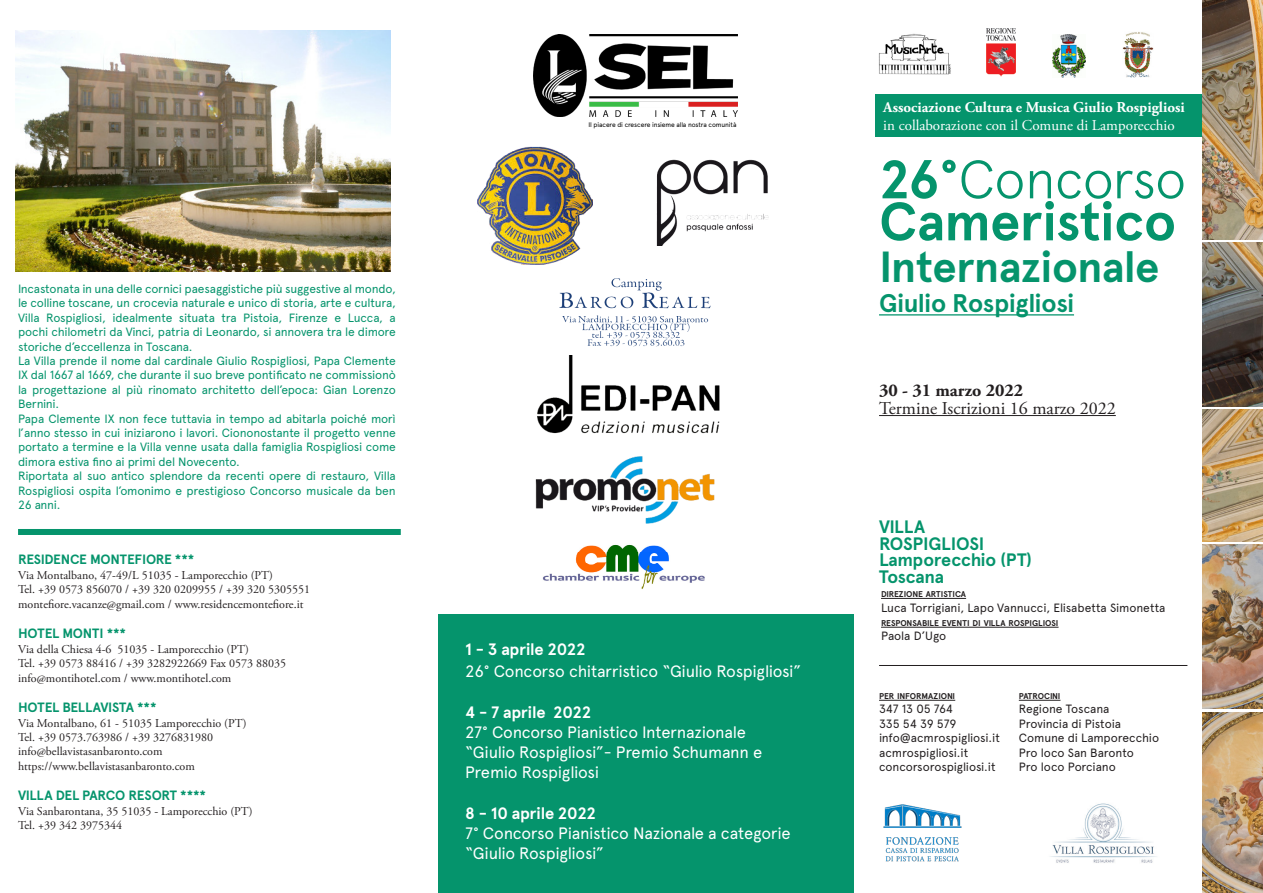
<style>
.page{position:relative;width:1263px;height:893px;background:#fff}
.page>*{position:absolute;margin:0;border:0;box-sizing:border-box;transform-origin:0 0}
.t1{font:300 54px "Apercu";letter-spacing:-.02em;color:#05946c}
.t2{font:700 54px "Apercu";letter-spacing:-.01em;color:#05946c}
.t3{font:700 43.5px "Apercu";letter-spacing:-.01em;color:#05946c}
.t4{font:700 25.5px "Apercu";letter-spacing:-.015em;color:#05946c}
.t5{font:700 18px "Apercu";letter-spacing:-.015em;color:#05946c}
.t6{font:18px "Adobe Garamond Pro";color:#231f20}
.t7{font:700 18px "Adobe Garamond Pro";color:#231f20}
.t8{font:16.5px "Apercu";letter-spacing:-.02em;color:#fff}
.t9{font:700 16.5px "Apercu";letter-spacing:-.015em;color:#fff}
.t10{font:700 15px "Adobe Garamond Pro";color:#fff}
.t11{font:15px "Adobe Garamond Pro";color:#fff}
.t12{font:700 13.5px "Apercu";letter-spacing:-.025em;color:#05946c}
.t13{font:12px/14.4px "Apercu";letter-spacing:-.02em;color:#05946c;text-align:justify}
.t14{font:12px "Adobe Garamond Pro";color:#231f20}
.t15{font:12px "Apercu";letter-spacing:-.01em;color:#231f20}
.t16{font:700 8.4px "Apercu";letter-spacing:-.01em;color:#231f20}
.t17{font:700 8.4px "Apercu";letter-spacing:-.035em;color:#231f20}
.t18{font:6.6px "Apercu";letter-spacing:-.02em;color:#000}
.s1{font-weight:700}
</style>
<div class="page">
<img style="left:1050px;top:803px;width:107px;height:60px">
<img style="left:1202px;top:242px;width:61px;height:164px">
<img style="left:1202px;top:544px;width:61px;height:164px">
<img style="left:1202px;top:712px;width:61px;height:181px">
<hr style="left:879px;top:314px;width:195px;height:1px;background:#05946c">
<hr style="left:879px;top:415px;width:237px;height:1px;background:#231f20">
<hr style="left:881px;top:598px;width:85px;height:1px;background:#231f20">
<hr style="left:881px;top:627px;width:177px;height:1px;background:#231f20">
<hr style="left:879px;top:700px;width:76px;height:1px;background:#231f20">
<hr style="left:1019px;top:700px;width:41px;height:1px;background:#231f20">
<hr style="left:879px;top:665px;width:308px;height:1px;background:#231f20">
<img style="left:878px;top:33px;width:73px;height:42px">
<img style="left:986px;top:28px;width:29px;height:49px">
<img style="left:1052px;top:35px;width:33px;height:43px">
<img style="left:1122px;top:32px;width:31px;height:45px">
<div style="left:875px;top:94px;width:327px;height:43px;background:#05946c"></div>
<img style="left:1202px;top:0;width:61px;height:240px">
<img style="left:883px;top:804px;width:79px;height:58px">
<img style="left:1202px;top:409px;width:61px;height:132px">
<img style="left:16px;top:30px;width:374px;height:241px">
<div style="left:438px;top:615px;width:416px;height:278px;background:#05946c"></div>
<div style="left:18px;top:529px;width:383px;height:6px;background:#05946c"></div>
<img style="left:535px;top:355px;width:185px;height:169px">
<svg style="left:535px;top:521px;width:69px;height:3px"></svg>
<img style="left:478px;top:147px;width:115px;height:117px">
<img style="left:559px;top:278px;width:152px;height:69px">
<img style="left:542px;top:544px;width:163px;height:45px">
<img style="left:534px;top:35px;width:204px;height:81px">
<img style="left:656px;top:159px;width:113px;height:87px">
<div style="left:677px;top:243px;width:31px;height:6px;background:#fff"></div>
<p class="t13" style="left:18px;top:282px;width:379px">Incastonata in una delle cornici paesaggistiche più suggestive al mondo, le colline toscane, un crocevia naturale e unico di storia, arte e cultura, Villa Rospigliosi, idealmente situata tra Pistoia, Firenze e Lucca, a pochi chilometri da Vinci, patria di Leonardo, si annovera tra le dimore storiche d’eccellenza in Toscana.</p>
<p class="t13" style="left:18px;top:354px;width:379px">La Villa prende il nome dal cardinale Giulio Rospigliosi, Papa Clemente IX dal 1667 al 1669, che durante il suo breve pontificato ne commissionò la progettazione al più rinomato architetto dell’epoca: Gian Lorenzo Bernini.</p>
<p class="t13" style="left:18px;top:411px;width:379px">Papa Clemente IX non fece tuttavia in tempo ad abitarla poiché morì l’anno stesso in cui iniziarono i lavori. Ciononostante il progetto venne portato a termine e la Villa venne usata dalla famiglia Rospigliosi come dimora estiva fino ai primi del Novecento.</p>
<p class="t13" style="left:18px;top:469px;width:379px">Riportata al suo antico splendore da recenti opere di restauro, Villa Rospigliosi ospita l’omonimo e prestigioso Concorso musicale da ben 26 anni.</p>
<p class="t12" style="left:18px;top:552px;width:178px">RESIDENCE MONTEFIORE ***</p>
<p class="t14" style="left:18px;top:568px;width:256px">Via Montalbano, 47-49/L 51035 - Lamporecchio (PT)</p>
<p class="t14" style="left:18px;top:582px;width:294px">Tel. +39 0573 856070 / +39 320 0209955 / +39 320 5305551</p>
<p class="t14" style="left:18px;top:597px;width:287px">montefiore.vacanze@gmail.com / www.residencemontefiore.it</p>
<p class="t12" style="left:18px;top:625px;width:110px">HOTEL MONTI ***</p>
<p class="t14" style="left:18px;top:642px;width:232px">Via della Chiesa 4-6 51035 - Lamporecchio (PT)</p>
<p class="t14" style="left:18px;top:656px;width:270px">Tel. +39 0573 88416 / +39 3282922669 Fax 0573 88035</p>
<p class="t14" style="left:18px;top:670px;width:215px">info@montihotel.com / www.montihotel.com</p>
<p class="t12" style="left:18px;top:699px;width:140px">HOTEL BELLAVISTA ***</p>
<p class="t14" style="left:18px;top:715px;width:230px">Via Montalbano, 61 - 51035 Lamporecchio (PT)</p>
<p class="t14" style="left:18px;top:730px;width:197px">Tel. +39 0573.763986 / +39 3276831980</p>
<p class="t14" style="left:18px;top:744px;width:146px">info@bellavistasanbaronto.com</p>
<p class="t14" style="left:18px;top:759px;width:178px">https://www.bellavistasanbaronto.com</p>
<p class="t12" style="left:18px;top:787px;width:190px">VILLA DEL PARCO RESORT ****</p>
<p class="t14" style="left:18px;top:804px;width:236px">Via Sanbarontana, 35 51035 - Lamporecchio (PT)</p>
<p class="t14" style="left:18px;top:818px;width:106px">Tel. +39 342 3975344</p>
<p class="t18" style="left:588px;top:121px;width:149px">Il piacere di crescere insieme alla nostra comunità</p>
<p class="t9" style="left:465px;top:640px;width:122px">1 - 3 aprile 2022</p>
<p class="t8" style="left:465px;top:661px;width:337px">26° Concorso chitarristico “Giulio Rospigliosi”</p>
<p class="t9" style="left:465px;top:703px;width:128px">4 - 7 aprile 2022</p>
<p class="t8" style="left:465px;top:722px;width:282px">27° Concorso Pianistico Internazionale</p>
<p class="t8" style="left:465px;top:742px;width:299px">“Giulio Rospigliosi”- Premio Schumann e</p>
<p class="t8" style="left:465px;top:762px;width:135px">Premio Rospigliosi</p>
<p class="t9" style="left:465px;top:803px;width:132px">8 - 10 aprile 2022</p>
<p class="t8" style="left:465px;top:823px;width:327px">7° Concorso Pianistico Nazionale a categorie</p>
<p class="t8" style="left:465px;top:843px;width:140px">“Giulio Rospigliosi”</p>
<p class="t10" style="left:883px;top:99px;width:303px">Associazione Cultura e Musica Giulio Rospigliosi</p>
<p class="t11" style="left:883px;top:116px;width:293px">in collaborazione con il Comune di Lamporecchio</p>
<p class="t1" style="left:879px;top:147px;width:309px"><span class="s1">26°</span>Concorso</p>
<p class="t2" style="left:879px;top:189px;width:299px">Cameristico</p>
<p class="t3" style="left:879px;top:241px;width:282px">Internazionale</p>
<p class="t4" style="left:879px;top:288px;width:196px">Giulio Rospigliosi</p>
<p class="t7" style="left:879px;top:380px;width:146px">30 - 31 marzo 2022</p>
<p class="t6" style="left:879px;top:397px;width:238px">Termine Iscrizioni 16 marzo 2022</p>
<p class="t5" style="left:879px;top:516px;width:48px">VILLA</p>
<p class="t5" style="left:879px;top:533px;width:107px">ROSPIGLIOSI</p>
<p class="t5" style="left:879px;top:549px;width:154px">Lamporecchio (PT)</p>
<p class="t5" style="left:879px;top:566px;width:66px">Toscana</p>
<p class="t16" style="left:881px;top:589px;width:87px">DIREZIONE ARTISTICA</p>
<p class="t15" style="left:881px;top:600px;width:286px">Luca Torrigiani, Lapo Vannucci, Elisabetta Simonetta</p>
<p class="t16" style="left:881px;top:618px;width:179px">RESPONSABILE EVENTI DI VILLA ROSPIGLIOSI</p>
<p class="t15" style="left:881px;top:629px;width:67px">Paola D’Ugo</p>
<p class="t16" style="left:879px;top:691px;width:78px">PER INFORMAZIONI</p>
<p class="t15" style="left:879px;top:702px;width:75px">347 13 05 764</p>
<p class="t15" style="left:879px;top:716px;width:79px">335 54 39 579</p>
<p class="t15" style="left:879px;top:731px;width:122px">info@acmrospigliosi.it</p>
<p class="t15" style="left:879px;top:745px;width:91px">acmrospigliosi.it</p>
<p class="t15" style="left:879px;top:760px;width:118px">concorsorospigliosi.it</p>
<p class="t17" style="left:1019px;top:691px;width:43px">PATROCINI</p>
<p class="t15" style="left:1019px;top:702px;width:92px">Regione Toscana</p>
<p class="t15" style="left:1019px;top:716px;width:104px">Provincia di Pistoia</p>
<p class="t15" style="left:1019px;top:731px;width:142px">Comune di Lamporecchio</p>
<p class="t15" style="left:1019px;top:745px;width:117px">Pro loco San Baronto</p>
<p class="t15" style="left:1019px;top:760px;width:98px">Pro loco Porciano</p>
</div>
